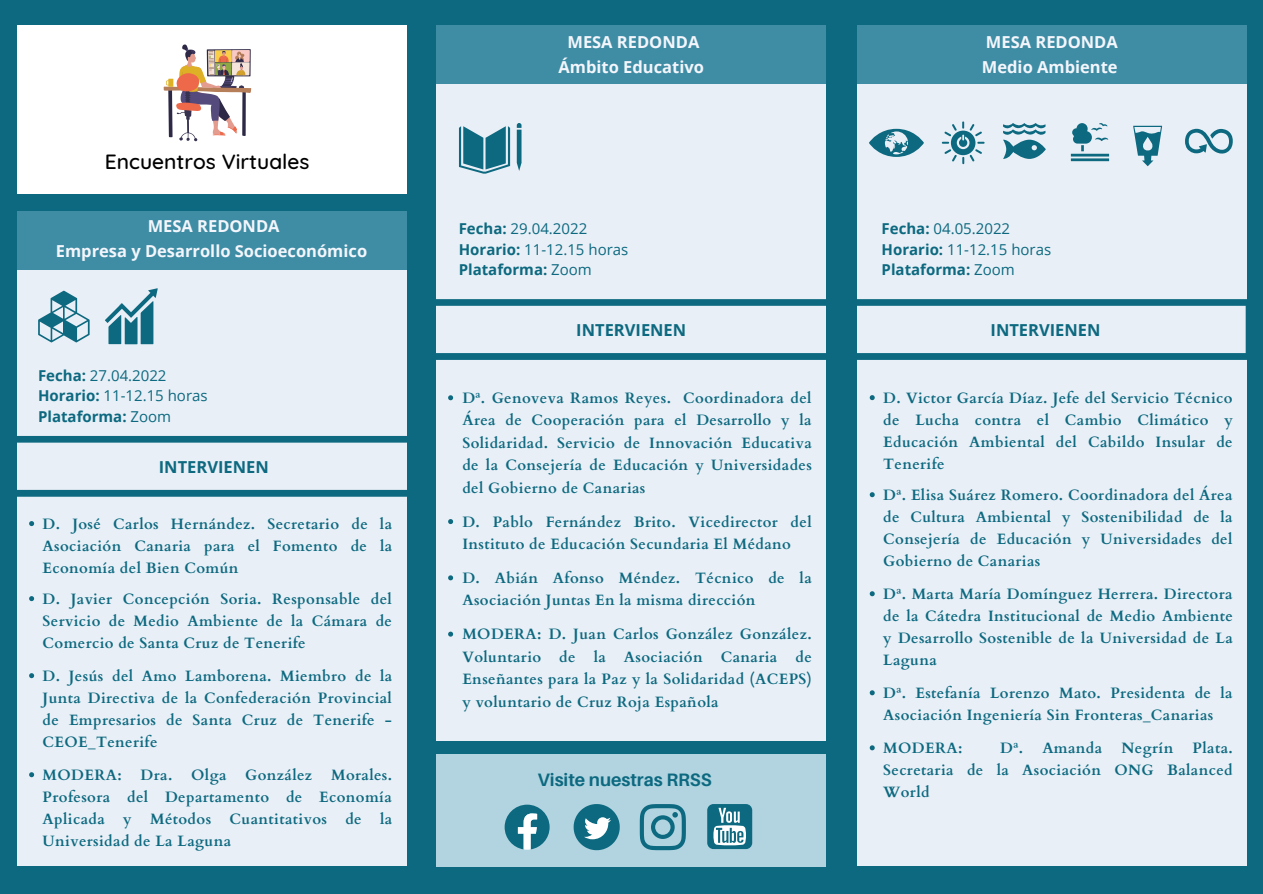
<style>
.page{position:relative;width:1263px;height:894px;background:#fff}
.page>*{position:absolute;margin:0;border:0;box-sizing:border-box;transform-origin:0 0}
.t1{font:500 21px "Quicksand";color:#000}
.t2{font:700 18px "Aileron";color:#0c6980}
.t3{font:700 16.5px "Open Sans";color:#f4f6fc}
.t4{font:700 16.5px "Open Sans";color:#0c6980}
.t5{font:700 15px/22px "Cardo";letter-spacing:.025em;color:#0c6980;text-align:justify}
.t6{font:15px "Open Sans";color:#0c6980}
.t7{font:700 15px "Open Sans";color:#0c6980}
.s1{font-weight:700}
.s2{font-weight:400}
</style>
<div class="page">
<div style="left:0;top:0;width:1263px;height:893px;background:#0c6980"></div>
<div style="left:17px;top:25px;width:389px;height:169px;background:#fff"></div>
<svg style="left:164px;top:44px;width:87px;height:97px"></svg>
<div style="left:17px;top:270px;width:389px;height:595px;background:#e9eff6"></div>
<svg style="left:17px;top:436px;width:390px;height:60px"></svg>
<div style="left:17px;top:211px;width:389px;height:59px;background:#3f8ea6"></div>
<div style="left:858px;top:25px;width:389px;height:59px;background:#3f8ea6"></div>
<div style="left:437px;top:25px;width:389px;height:59px;background:#3f8ea6"></div>
<div style="left:437px;top:84px;width:389px;height:656px;background:#e9eff6"></div>
<svg style="left:436px;top:299px;width:390px;height:61px"></svg>
<svg style="left:38px;top:290px;width:52px;height:52px"></svg>
<svg style="left:105px;top:288px;width:53px;height:56px"></svg>
<div style="left:858px;top:84px;width:389px;height:781px;background:#e9eff6"></div>
<svg style="left:459px;top:123px;width:62px;height:50px"></svg>
<svg style="left:869px;top:129px;width:55px;height:28px"></svg>
<svg style="left:942px;top:121px;width:42px;height:43px"></svg>
<svg style="left:1003px;top:123px;width:43px;height:36px"></svg>
<svg style="left:1133px;top:126px;width:29px;height:40px"></svg>
<svg style="left:1071px;top:123px;width:38px;height:38px"></svg>
<svg style="left:1185px;top:129px;width:48px;height:24px"></svg>
<svg style="left:857px;top:299px;width:390px;height:61px"></svg>
<div style="left:437px;top:753px;width:389px;height:113px;background:#b1d4e0"></div>
<svg style="left:505px;top:804px;width:45px;height:45px"></svg>
<svg style="left:574px;top:804px;width:46px;height:45px"></svg>
<svg style="left:640px;top:804px;width:46px;height:45px"></svg>
<div style="left:707px;top:803px;width:45px;height:45px;background:#0c6980;border-radius:6px"></div>
<svg style="left:713px;top:807px;width:33px;height:38px"></svg>
<svg style="left:29px;top:521px;width:5px;height:5px"></svg>
<svg style="left:29px;top:596px;width:5px;height:5px"></svg>
<svg style="left:29px;top:673px;width:5px;height:5px"></svg>
<svg style="left:29px;top:772px;width:5px;height:5px"></svg>
<svg style="left:448px;top:395px;width:5px;height:5px"></svg>
<svg style="left:448px;top:519px;width:5px;height:5px"></svg>
<svg style="left:448px;top:575px;width:5px;height:5px"></svg>
<svg style="left:448px;top:631px;width:5px;height:5px"></svg>
<svg style="left:870px;top:395px;width:5px;height:5px"></svg>
<svg style="left:870px;top:492px;width:5px;height:5px"></svg>
<svg style="left:870px;top:591px;width:5px;height:5px"></svg>
<svg style="left:870px;top:690px;width:5px;height:5px"></svg>
<svg style="left:870px;top:745px;width:5px;height:5px"></svg>
<p class="t1" style="left:105px;top:148px;width:206px">Encuentros Virtuales</p>
<p class="t3" style="left:148px;top:215px;width:133px">MESA REDONDA</p>
<p class="t3" style="left:56px;top:239px;width:313px">Empresa y Desarrollo Socioeconómico</p>
<p class="t6" style="left:38px;top:365px;width:130px"><span class="s1">Fecha:</span> 27.04.2022</p>
<p class="t6" style="left:38px;top:385px;width:171px"><span class="s1">Horario:</span> 11-12.15 horas</p>
<p class="t7" style="left:38px;top:405px;width:135px">Plataforma: <span class="s2">Zoom</span></p>
<p class="t4" style="left:159px;top:455px;width:111px">INTERVIENEN</p>
<p class="t5" style="left:43px;top:512px;width:351px">D. José Carlos Hernández. Secretario de la Asociación Canaria para el Fomento de la Economía del Bien Común</p>
<p class="t5" style="left:43px;top:587px;width:351px">D. Javier Concepción Soria. Responsable del Servicio de Medio Ambiente de la Cámara de Comercio de Santa Cruz de Tenerife</p>
<p class="t5" style="left:43px;top:664px;width:351px">D. Jesús del Amo Lamborena. Miembro de la Junta Directiva de la Confederación Provincial de Empresarios de Santa Cruz de Tenerife - CEOE_Tenerife</p>
<p class="t5" style="left:43px;top:763px;width:81px">MODERA:</p>
<p class="t5" style="left:141px;top:763px;width:33px">Dra.</p>
<p class="t5" style="left:191px;top:763px;width:37px">Olga</p>
<p class="t5" style="left:245px;top:763px;width:69px">González</p>
<p class="t5" style="left:43px;top:763px;width:351px;text-indent:288px">Morales.<br>Profesora del Departamento de Economía Aplicada y Métodos Cuantitativos de la Universidad de La Laguna</p>
<p class="t3" style="left:567px;top:30px;width:133px">MESA REDONDA</p>
<p class="t3" style="left:559px;top:55px;width:147px">Ámbito Educativo</p>
<p class="t6" style="left:459px;top:218px;width:130px"><span class="s1">Fecha:</span> 29.04.2022</p>
<p class="t6" style="left:459px;top:238px;width:171px"><span class="s1">Horario:</span> 11-12.15 horas</p>
<p class="t7" style="left:459px;top:259px;width:135px">Plataforma: <span class="s2">Zoom</span></p>
<p class="t4" style="left:576px;top:319px;width:111px">INTERVIENEN</p>
<p class="t5" style="left:462px;top:386px;width:351px;line-height:22.5px">Dª. Genoveva Ramos Reyes. Coordinadora del Área de Cooperación para el Desarrollo y la Solidaridad. Servicio de Innovación Educativa de la Consejería de Educación y Universidades del Gobierno de Canarias</p>
<p class="t5" style="left:462px;top:510px;width:351px;line-height:22.5px">D. Pablo Fernández Brito. Vicedirector del<br>Instituto de Educación Secundaria El Médano</p>
<p class="t5" style="left:462px;top:566px;width:351px;line-height:22.5px">D. Abián Afonso Méndez. Técnico de la<br>Asociación Juntas En la misma dirección</p>
<p class="t5" style="left:462px;top:623px;width:351px;line-height:22.5px">MODERA: D. Juan Carlos González González.<br>Voluntario de la Asociación Canaria de Enseñantes para la Paz y la Solidaridad (ACEPS) y voluntario de Cruz Roja Española</p>
<p class="t2" style="left:537px;top:768px;width:176px">Visite nuestras RRSS</p>
<p class="t3" style="left:986px;top:30px;width:133px">MESA REDONDA</p>
<p class="t3" style="left:982px;top:55px;width:137px">Medio Ambiente</p>
<p class="t6" style="left:882px;top:218px;width:130px"><span class="s1">Fecha:</span> 04.05.2022</p>
<p class="t6" style="left:882px;top:238px;width:171px"><span class="s1">Horario:</span> 11-12.15 horas</p>
<p class="t7" style="left:882px;top:259px;width:135px">Plataforma: <span class="s2">Zoom</span></p>
<p class="t4" style="left:990px;top:319px;width:111px">INTERVIENEN</p>
<p class="t5" style="left:883px;top:387px;width:351px">D. Victor García Díaz. Jefe del Servicio Técnico de Lucha contra el Cambio Climático y Educación Ambiental del Cabildo Insular de Tenerife</p>
<p class="t5" style="left:883px;top:484px;width:351px">Dª. Elisa Suárez Romero. Coordinadora del Área de Cultura Ambiental y Sostenibilidad de la Consejería de Educación y Universidades del Gobierno de Canarias</p>
<p class="t5" style="left:883px;top:583px;width:351px">Dª. Marta María Domínguez Herrera. Directora de la Cátedra Institucional de Medio Ambiente y Desarrollo Sostenible de la Universidad de La Laguna</p>
<p class="t5" style="left:883px;top:681px;width:351px">Dª. Estefanía Lorenzo Mato. Presidenta de la<br>Asociación Ingeniería Sin Fronteras_Canarias</p>
<p class="t5" style="left:883px;top:736px;width:81px">MODERA:</p>
<p class="t5" style="left:1000px;top:736px;width:104px">Dª. Amanda</p>
<p class="t5" style="left:1122px;top:736px;width:53px">Negrín</p>
<p class="t5" style="left:883px;top:736px;width:351px;text-indent:309px">Plata.<br>Secretaria de la Asociación ONG Balanced World</p>
</div>
